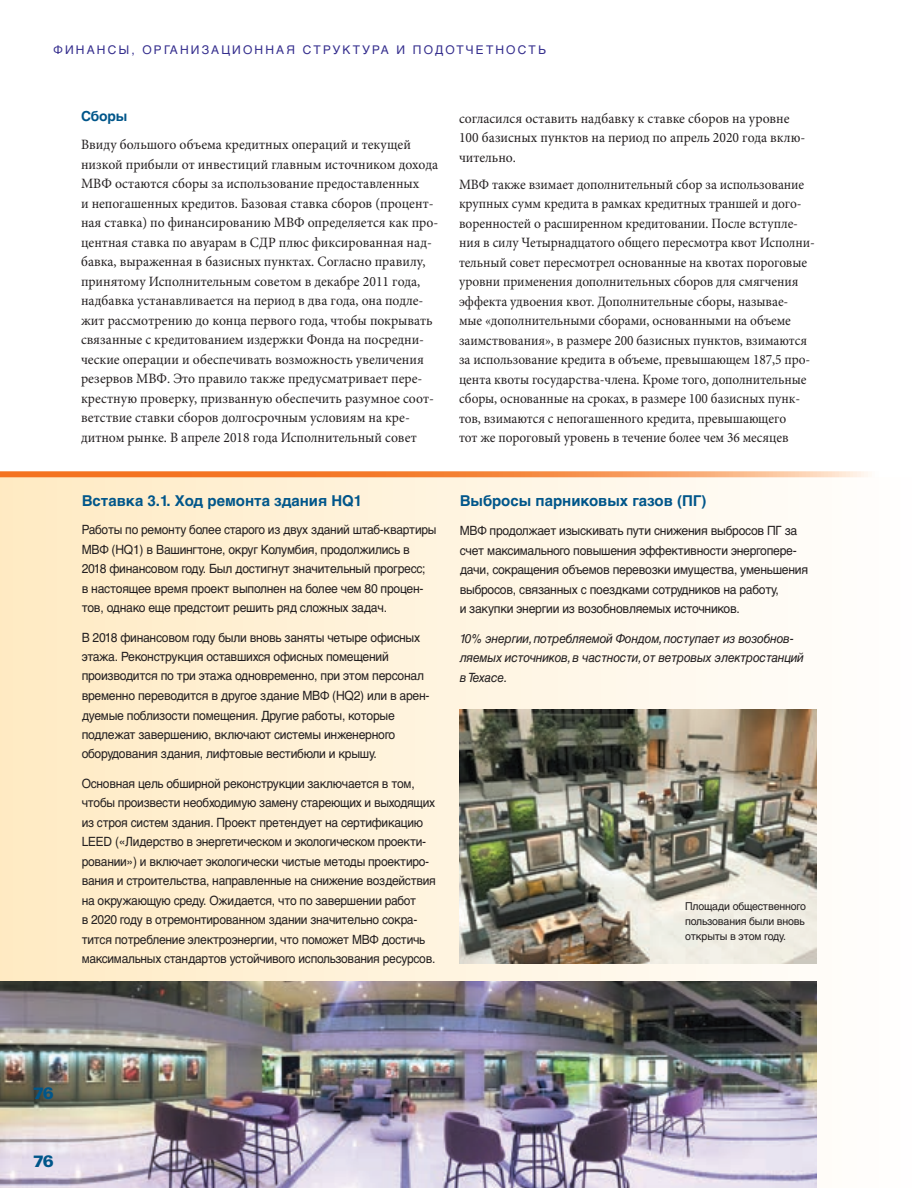
<style>
.page{position:relative;width:918px;height:1188px;background:#fff}
.page>*{position:absolute;margin:0;border:0;box-sizing:border-box;transform-origin:0 0}
.t1{font:900 16.5px "Univers LT Std";color:#00568a}
.t2{font:700 15px "Helvetica Cyr";color:#00568a}
.t3{font:14.25px/19.5px "Minion Pro";color:#231f20;scale:.96 1}
.t4{font:14.25px/19.5px "Minion Pro";color:#231f20;scale:.94 1}
.t5{font:700 13.8px "Helvetica Cyr";letter-spacing:-.01em;color:#00568a}
.t6{font:12.75px/19.5px "Helvetica Cyr Upright";letter-spacing:-.02em;color:#231f20;scale:.94 1}
.t7{font:12.75px/19.5px "Helvetica Cyr Upright";letter-spacing:-.02em;color:#231f20;scale:.95 1}
.t8{font:12.75px/19.5px "Helvetica Cyr Inclined";letter-spacing:-.02em;color:#231f20;scale:.95 1}
.t9{font:12px "Helvetica Cyr Upright";letter-spacing:.18em;color:#342d8d}
.t10{font:10.8px/15px "Helvetica Cyr Upright";letter-spacing:-.015em;color:#231f20;text-align:justify}
</style>
<div class="page">
<div style="left:0;top:474px;width:918px;height:714px;background:linear-gradient(to right,#ffeac3,#fffefe)"></div>
<svg style="left:0;top:471px;width:918px;height:6px;background:#f79a5d"></svg>
<img style="left:0;top:981px;width:817px;height:207px">
<img style="left:460px;top:710px;width:357px;height:253px">
<p class="t9" style="left:54px;top:43px;width:494px">ФИНАНСЫ, ОРГАНИЗАЦИОННАЯ СТРУКТУРА И ПОДОТЧЕТНОСТЬ</p>
<p class="t5" style="left:81px;top:108px;width:48px">Сборы</p>
<p class="t3" style="left:81px;top:135px;width:374px">Ввиду большого объема кредитных операций и текущей низкой прибыли от инвестиций главным источником дохода МВФ остаются сборы за использование предоставленных<br>и непогашенных кредитов. Базовая ставка сборов (процент&shy;ная ставка) по финансированию МВФ определяется как про&shy;центная ставка по авуарам в СДР плюс фиксированная над&shy;бавка, выраженная в базисных пунктах. Согласно правилу, принятому Исполнительным советом в декабре 2011 года, надбавка устанавливается на период в два года, она подле&shy;жит рассмотрению до конца первого года, чтобы покрывать связанные с кредитованием издержки Фонда на посредни&shy;ческие операции и обеспечивать возможность увеличения резервов МВФ. Это правило также предусматривает пере&shy;крестную проверку, призванную обеспечить разумное соот&shy;ветствие ставки сборов долгосрочным условиям на кре&shy;дитном рынке. В апреле 2018 года Исполнительный совет</p>
<p class="t2" style="left:82px;top:492px;width:282px">Bставка 3.1. Ход ремонта здания HQ1</p>
<p class="t6" style="left:82px;top:520px;width:379px">Работы по ремонту более старого из двух зданий штаб-квартиры МВФ (HQ1) в Вашингтоне, округ Колумбия, продолжились в 2018 финансовом году. Был достигнут значительный прогресс;<br>в настоящее время проект выполнен на более чем 80 процен&shy;тов, однако еще предстоит решить ряд сложных задач.</p>
<p class="t7" style="left:82px;top:627px;width:368px">В 2018 финансовом году были вновь заняты четыре офисных этажа. Реконструкция оставшихся офисных помещений производится по три этажа одновременно, при этом персонал временно переводится в другое здание МВФ (HQ2) или в арен&shy;дуемые поблизости помещения. Другие работы, которые подлежат завершению, включают системы инженерного оборудования здания, лифтовые вестибюли и крышу.</p>
<p class="t6" style="left:82px;top:774px;width:378px">Основная цель обширной реконструкции заключается в том, чтобы произвести необходимую замену стареющих и выходящих из строя систем здания. Проект претендует на сертификацию LEED («Лидерство в энергетическом и экологическом проекти&shy;ровании») и включает экологически чистые методы проектиро&shy;вания и строительства, направленные на снижение воздействия на окружающую среду. Ожидается, что по завершении работ<br>в 2020 году в отремонтированном здании значительно сокра&shy;тится потребление электроэнергии, что поможет МВФ достичь максимальных стандартов устойчивого использования ресурсов.</p>
<p class="t3" style="left:459px;top:109px;width:362px">согласился оставить надбавку к ставке сборов на уровне<br>100 базисных пунктов на период по апрель 2020 года вклю&shy;чительно.</p>
<p class="t4" style="left:459px;top:175px;width:380px">МВФ также взимает дополнительный сбор за использование крупных сумм кредита в рамках кредитных траншей и дого&shy;воренностей о расширенном кредитовании. После вступле&shy;ния в силу Четырнадцатого общего пересмотра квот Исполни&shy;тельный совет пересмотрел основанные на квотах пороговые уровни применения дополнительных сборов для смягчения эффекта удвоения квот. Дополнительные сборы, называе&shy;мые «дополнительными сборами, основанными на объеме заимствования», в размере 200 базисных пунктов, взимаются за использование кредита в объеме, превышающем 187,5 про&shy;цента квоты государства-члена. Кроме того, дополнительные сборы, основанные на сроках, в размере 100 базисных пунк&shy;тов, взимаются с непогашенного кредита, превышающего<br>тот же пороговый уровень в течение более чем 36 месяцев</p>
<p class="t2" style="left:460px;top:492px;width:248px">Выбросы парниковых газов (ПГ)</p>
<p class="t7" style="left:460px;top:521px;width:368px">МВФ продолжает изыскивать пути снижения выбросов ПГ за счет максимального повышения эффективности энергопере&shy;дачи, сокращения объемов перевозки имущества, уменьшения выбросов, связанных с поездками сотрудников на работу,<br>и закупки энергии из возобновляемых источников.</p>
<p class="t8" style="left:460px;top:628px;width:364px">10% энергии, потребляемой Фондом, поступает из возобнов&shy;ляемых источников, в частности, от ветровых электростанций в Техасе.</p>
<p class="t10" style="left:685px;top:899px;width:122px">Площади общественного пользования были вновь открыты в этом году.</p>
<p class="t1" style="left:33px;top:1083px;width:22px">76</p>
<p class="t1" style="left:33px;top:1150px;width:22px">76</p>
</div>
